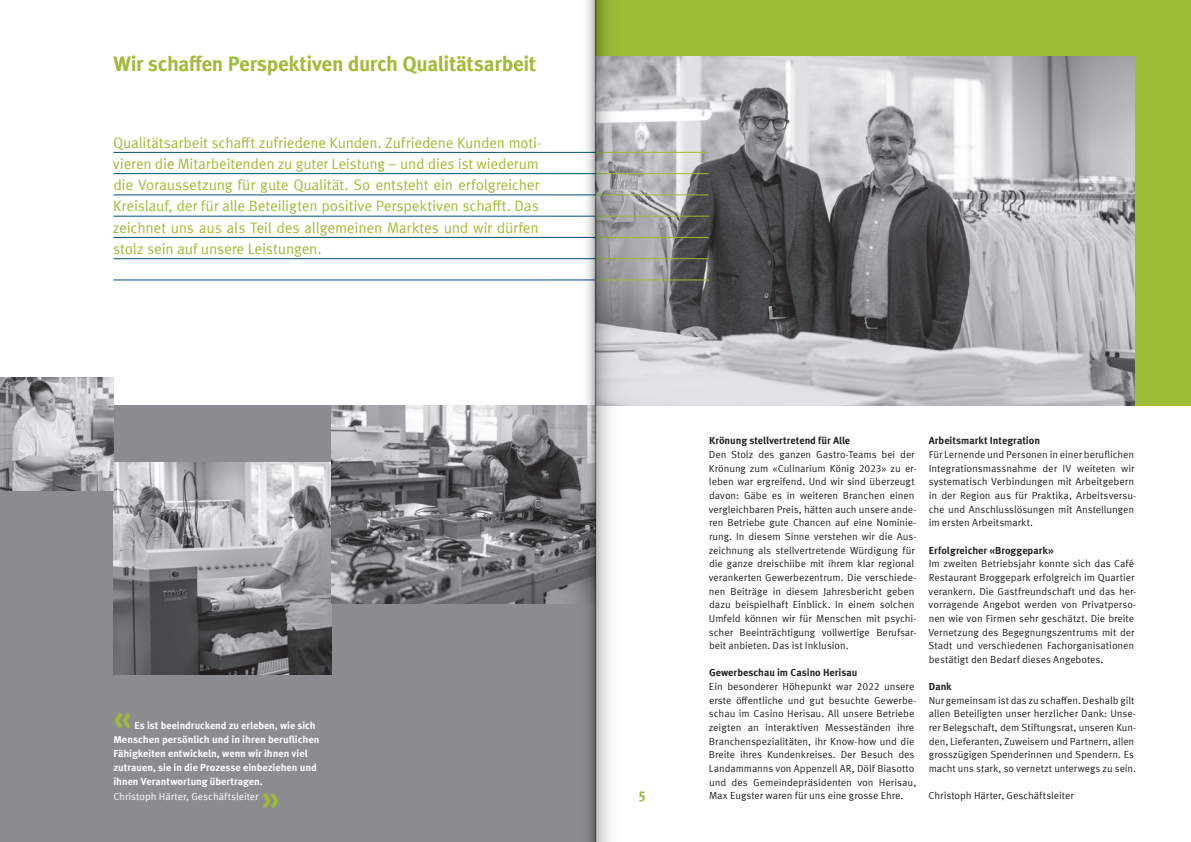
<style>
.page{position:relative;width:1191px;height:842px;background:#fff}
.page>*{position:absolute;margin:0;border:0;box-sizing:border-box;transform-origin:0 0}
.t1{font:700 33px "Meta Offc";color:#9ebc36}
.t2{font:700 21px "Meta Offc";letter-spacing:-.015em;color:#9ebc36}
.t3{font:15px/21.3px "Meta Offc Norm";letter-spacing:-.015em;color:#9ebc36;text-align:justify}
.t4{font:700 14px "Meta Offc";color:#9ebc36}
.t5{font:10.2px/13.6px "Meta Offc Norm";letter-spacing:-.005em;color:#231f20}
.t6{font:700 10.2px/14.2px "Meta Offc";letter-spacing:-.005em;color:#fff}
.t7{font:700 10.2px "Meta Offc";color:#231f20}
.t8{font:10.2px "Meta Offc Norm";letter-spacing:-.005em;color:#fff}
</style>
<div class="page">
<div style="left:595px;top:0;width:596px;height:405px;background:#9ebc36"></div>
<div style="left:0;top:405px;width:595px;height:437px;background:#8a8c8f"></div>
<img style="left:666px;top:57px;width:468px;height:348px">
<img style="left:113px;top:462px;width:219px;height:213px">
<img style="left:332px;top:405px;width:221px;height:199px">
<img style="left:0;top:377px;width:113px;height:113px">
<hr style="left:113px;top:152px;width:482px;height:1px;background:#005077">
<hr style="left:595px;top:152px;width:114px;height:1px;background:#9ebc36">
<hr style="left:113px;top:173px;width:482px;height:1px;background:#005077">
<hr style="left:595px;top:173px;width:114px;height:1px;background:#9ebc36">
<hr style="left:113px;top:195px;width:482px;height:1px;background:#005077">
<hr style="left:595px;top:195px;width:114px;height:1px;background:#9ebc36">
<hr style="left:113px;top:216px;width:482px;height:1px;background:#005077">
<hr style="left:595px;top:216px;width:114px;height:1px;background:#9ebc36">
<hr style="left:113px;top:237px;width:482px;height:1px;background:#005077">
<hr style="left:595px;top:237px;width:114px;height:1px;background:#9ebc36">
<hr style="left:113px;top:258px;width:482px;height:1px;background:#005077">
<hr style="left:595px;top:258px;width:114px;height:1px;background:#9ebc36">
<hr style="left:113px;top:280px;width:482px;height:1px;background:#005077">
<hr style="left:595px;top:280px;width:114px;height:1px;background:#9ebc36">
<svg style="left:595px;top:0;width:71px;height:842px"></svg>
<svg style="left:553px;top:0;width:42px;height:842px"></svg>
<h2 class="t2" style="left:113px;top:52px;width:424px">Wir schaffen Perspektiven durch Qualitätsarbeit</h2>
<p class="t3" style="left:113px;top:132px;width:429px">Qualitätsarbeit schafft zufriedene Kunden. Zufriedene Kunden moti&shy;vieren die Mitarbeitenden zu guter Leistung – und dies ist wiederum die Voraussetzung für gute Qualität. So entsteht ein erfolgreicher Kreislauf, der für alle Beteiligten positive Perspektiven schafft. Das zeichnet uns aus als Teil des allgemeinen Marktes und wir dürfen stolz sein auf unsere Leistungen.</p>
<h1 class="t1" style="left:113px;top:697px;width:20px">«</h1>
<p class="t6" style="left:113px;top:718px;width:207px;text-indent:21px">Es ist beeindruckend zu erleben, wie sich Menschen persönlich und in ihren beruflichen Fähigkeiten entwickeln, wenn wir ihnen viel zutrauen, sie in die Prozesse einbeziehen und ihnen Verantwortung übertragen.</p>
<p class="t8" style="left:113px;top:790px;width:147px">Christoph Härter, Geschäftsleiter</p>
<h1 class="t1" style="left:262px;top:777px;width:20px">»</h1>
<p class="t7" style="left:709px;top:435px;width:143px">Krönung stellvertretend für Alle</p>
<p class="t5" style="left:708px;top:448px;width:209px">Den Stolz des ganzen Gastro-Teams bei der Krönung zum «Culinarium König 2023» zu er&shy;leben war ergreifend. Und wir sind überzeugt davon: Gäbe es in weiteren Branchen einen vergleichbaren Preis, hätten auch unsere ande&shy;ren Betriebe gute Chancen auf eine Nominie&shy;rung. In diesem Sinne verstehen wir die Aus&shy;zeichnung als stellvertretende Würdigung für die ganze dreischiibe mit ihrem klar regional verankerten Gewerbezentrum. Die verschiede&shy;nen Beiträge in diesem Jahresbericht geben dazu beispielhaft Einblick. In einem solchen Umfeld können wir für Menschen mit psychi&shy;scher Beeinträchtigung vollwertige Berufsar&shy;beit anbieten. Das ist Inklusion.</p>
<p class="t7" style="left:709px;top:667px;width:150px">Gewerbeschau im Casino Herisau</p>
<p class="t5" style="left:708px;top:680px;width:209px">Ein besonderer Höhepunkt war 2022 unsere erste öffentliche und gut besuchte Gewerbe&shy;schau im Casino Herisau. All unsere Betriebe zeigten an interaktiven Messeständen ihre Branchenspezialitäten, ihr Know-how und die Breite ihres Kundenkreises. Der Besuch des Landammanns von Appenzell AR, Dölf Biasotto und des Gemeindepräsidenten von Herisau,</p>
<h3 class="t4" style="left:638px;top:788px;width:9px">5</h3>
<p class="t5" style="left:709px;top:789px;width:196px">Max Eugster waren für uns eine grosse Ehre.</p>
<p class="t7" style="left:928px;top:435px;width:113px">Arbeitsmarkt Integration</p>
<p class="t5" style="left:928px;top:448px;width:209px">Für Lernende und Personen in einer beruflichen Integrationsmassnahme der IV weiteten wir systematisch Verbindungen mit Arbeitgebern in der Region aus für Praktika, Arbeitsversu&shy;che und Anschlusslösungen mit Anstellungen im ersten Arbeitsmarkt.</p>
<p class="t7" style="left:929px;top:544px;width:126px">Erfolgreicher «Broggepark»</p>
<p class="t5" style="left:928px;top:557px;width:209px">Im zweiten Betriebsjahr konnte sich das Café Restaurant Broggepark erfolgreich im Quartier verankern. Die Gastfreundschaft und das her&shy;vorragende Angebot werden von Privatperso&shy;nen wie von Firmen sehr geschätzt. Die breite Vernetzung des Begegnungszentrums mit der Stadt und verschiedenen Fachorganisationen bestätigt den Bedarf dieses Angebotes.</p>
<p class="t7" style="left:929px;top:680px;width:24px">Dank</p>
<p class="t5" style="left:928px;top:694px;width:209px">Nur gemeinsam ist das zu schaffen. Deshalb gilt allen Beteiligten unser herzlicher Dank: Unse&shy;rer Belegschaft, dem Stiftungsrat, unseren Kun&shy;den, Lieferanten, Zuweisern und Partnern, allen grosszügigen Spenderinnen und Spendern. Es macht uns stark, so vernetzt unterwegs zu sein.</p>
<p class="t5" style="left:928px;top:789px;width:147px">Christoph Härter, Geschäftsleiter</p>
</div>
